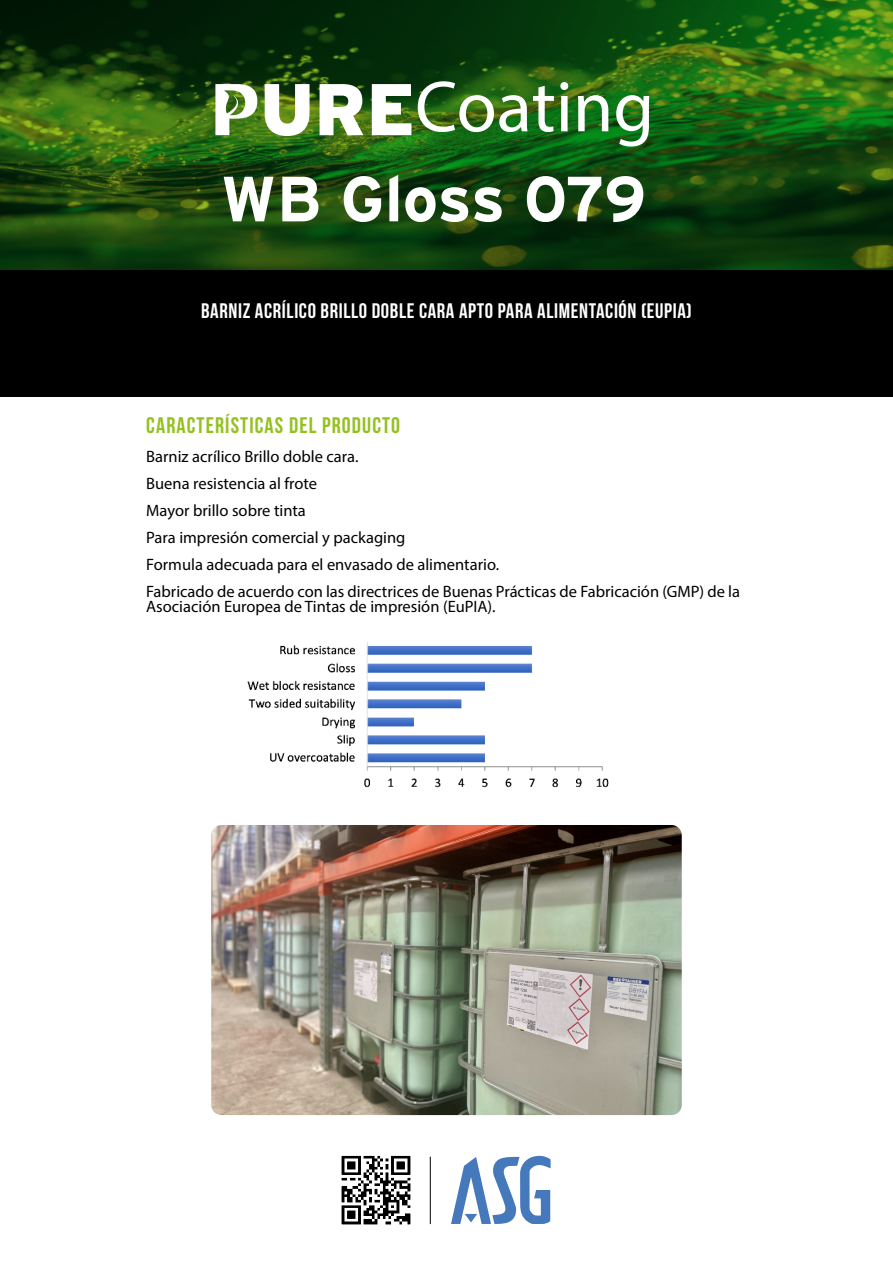
<style>
.page{position:relative;width:893px;height:1263px;background:#fff}
.page>*{position:absolute;margin:0;border:0;box-sizing:border-box;transform-origin:0 0}
.t1{font:73.05px "Myriad Pro";color:#fff}
.t2{font:700 63.75px "Interstate";letter-spacing:-.01em;color:#fff}
.t3{font:22.5px "Bebas Neue";letter-spacing:.05em;color:#94c11f}
.t4{font:21px "Bebas Neue";letter-spacing:.03em;color:#fff}
.t5{font:16.5px/27px "Myriad Pro";color:#000}
</style>
<div class="page">
<svg style="left:0;top:0;width:893px;height:270px;background:#194c0e"></svg>
<div style="left:0;top:270px;width:893px;height:126px;background:#000"></div>
<svg style="left:215px;top:84px;width:42px;height:51px"></svg>
<svg style="left:265px;top:84px;width:44px;height:52px"></svg>
<svg style="left:320px;top:84px;width:43px;height:51px"></svg>
<svg style="left:372px;top:84px;width:39px;height:51px"></svg>
<img style="left:341px;top:1155px;width:70px;height:70px">
<svg style="left:451px;top:1155px;width:100px;height:69px"></svg>
<hr style="left:430px;top:1157px;width:1px;height:67px;background:#000">
<img style="left:247px;top:641px;width:362px;height:147px">
<img style="left:211px;top:825px;width:471px;height:290px">
<h1 class="t1" style="left:415px;top:62px;width:241px">Coating</h1>
<h2 class="t2" style="left:220px;top:163px;width:427px">WB Gloss 079</h2>
<p class="t4" style="left:201px;top:299px;width:492px">BARNIZ ACRÍLICO BRILLO DOBLE CARA APTO PARA ALIMENTACIÓN (EUPIA)</p>
<h3 class="t3" style="left:146px;top:413px;width:255px">CARACTERÍSTICAS DEL PRODUCTO</h3>
<p class="t5" style="left:146px;top:442px;width:595px">Barniz acrílico Brillo doble cara.<br>Buena resistencia al frote<br>Mayor brillo sobre tinta<br>Para impresión comercial y packaging<br>Formula adecuada para el envasado de alimentario.<br>Fabricado de acuerdo con las directrices de Buenas Prácticas de Fabricación (GMP) de la</p>
<p class="t5" style="left:146px;top:592px;width:351px">Asociación Europea de Tintas de impresión (EuPIA).</p>
</div>
